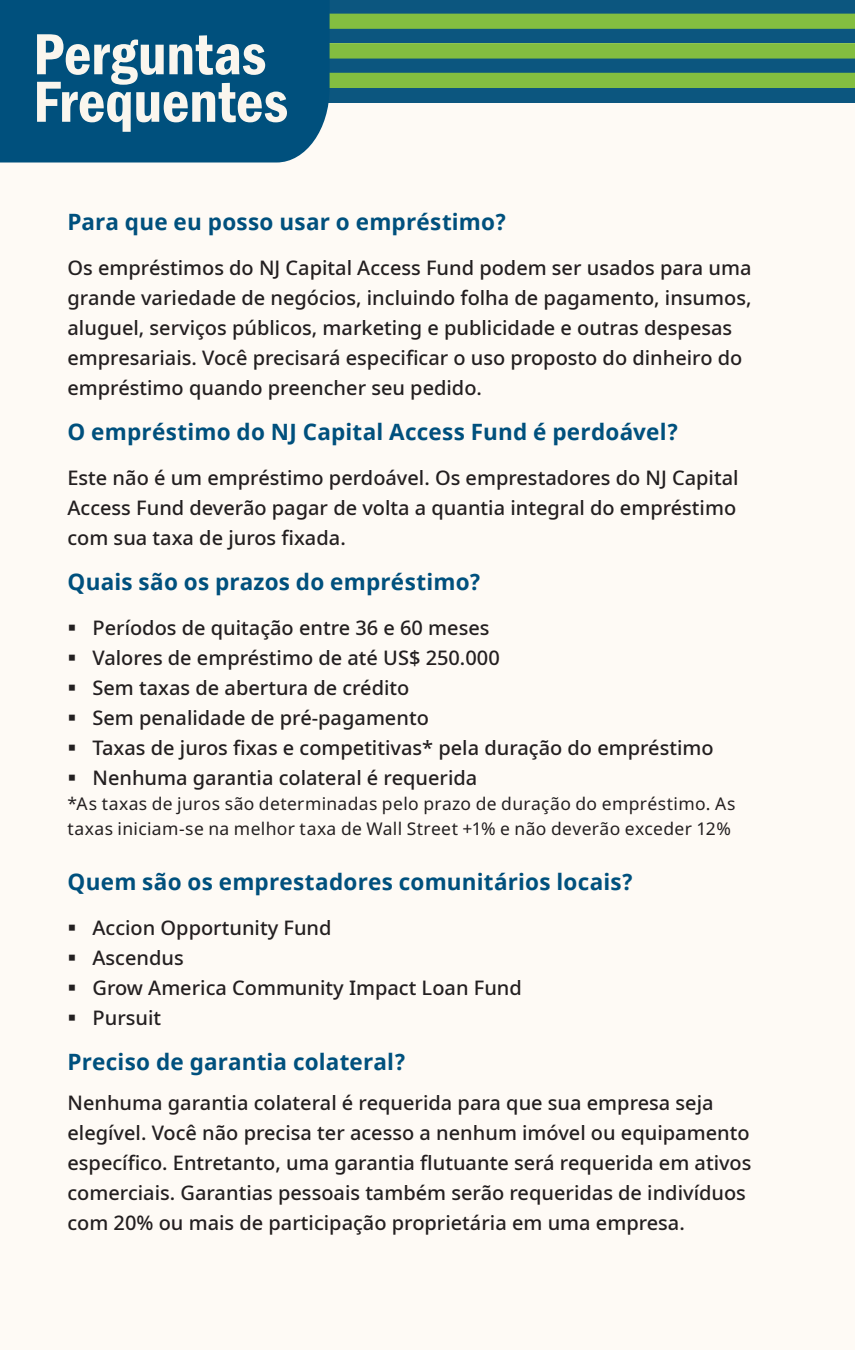
<style>
.page{position:relative;width:855px;height:1350px;background:#fff}
.page>*{position:absolute;margin:0;border:0;box-sizing:border-box;transform-origin:0 0}
.Headline{font:600 condensed 60px/47.5px "Franklin Gothic";letter-spacing:-.005em;color:#faf6ee}
.Subhead{font:700 22.5px "Noto Sans";letter-spacing:.01em;color:#00507d}
.Subhead-2{font:500 20px/30px "Noto Sans";color:#231f20}
.Body{font:500 20px/30px "Noto Sans";color:#231f20}
.t1{font:17.5px/25px "Noto Sans";letter-spacing:.02em;color:#231f20}
</style>
<div class="page">
<div style="left:186px;top:88px;width:669px;height:14px;background:#0c567f"></div>
<svg style="left:330px;top:59px;width:525px;height:29px;background:#4a8c5d"></svg>
<svg style="left:330px;top:0;width:525px;height:59px;background:#4a8c5e"></svg>
<div style="left:0;top:0;width:330px;height:162px;background:#00507d"></div>
<p class="Headline" style="left:33px;top:30px;width:256px">Perguntas<br>Frequentes</p>
<p class="Subhead" style="left:68px;top:206px;width:441px">Para que eu posso usar o empréstimo?</p>
<p class="Body" style="left:68px;top:253px;width:686px">Os empréstimos do NJ Capital Access Fund podem ser usados para uma grande variedade de negócios, incluindo folha de pagamento, insumos, aluguel, serviços públicos, marketing e publicidade e outras despesas empresariais. Você precisará especificar o uso proposto do dinheiro do empréstimo quando preencher seu pedido.</p>
<p class="Subhead" style="left:68px;top:416px;width:613px">O empréstimo do NJ Capital Access Fund é perdoável?</p>
<p class="Body" style="left:68px;top:463px;width:673px">Este não é um empréstimo perdoável. Os emprestadores do NJ Capital<br>Access Fund deverão pagar de volta a quantia integral do empréstimo com sua taxa de juros fixada.</p>
<p class="Subhead" style="left:68px;top:566px;width:415px">Quais são os prazos do empréstimo?</p>
<p class="Subhead-2" style="left:92px;top:613px;width:398px">Períodos de quitação entre 36 e 60 meses</p>
<p class="Subhead-2" style="left:92px;top:643px;width:409px">Valores de empréstimo de até US$ 250.000</p>
<p class="Subhead-2" style="left:92px;top:673px;width:318px">Sem taxas de abertura de crédito</p>
<p class="Subhead-2" style="left:92px;top:703px;width:338px">Sem penalidade de pré-pagamento</p>
<p class="Subhead-2" style="left:92px;top:733px;width:623px">Taxas de juros fixas e competitivas* pela duração do empréstimo</p>
<p class="Subhead-2" style="left:92px;top:763px;width:386px">Nenhuma garantia colateral é requerida</p>
<p class="t1" style="left:68px;top:792px;width:670px">*As taxas de juros são determinadas pelo prazo de duração do empréstimo. As taxas iniciam-se na melhor taxa de Wall Street +1% e não deverão exceder 12%</p>
<p class="Subhead" style="left:68px;top:866px;width:568px">Quem são os emprestadores comunitários locais?</p>
<p class="Subhead-2" style="left:92px;top:913px;width:241px">Accion Opportunity Fund</p>
<p class="Subhead-2" style="left:92px;top:943px;width:93px">Ascendus</p>
<p class="Subhead-2" style="left:92px;top:973px;width:431px">Grow America Community Impact Loan Fund</p>
<p class="Subhead-2" style="left:92px;top:1003px;width:70px">Pursuit</p>
<p class="Subhead" style="left:68px;top:1046px;width:340px">Preciso de garantia colateral?</p>
<p class="Subhead-2" style="left:68px;top:1088px;width:685px">Nenhuma garantia colateral é requerida para que sua empresa seja elegível. Você não precisa ter acesso a nenhum imóvel ou equipamento específico. Entretanto, uma garantia flutuante será requerida em ativos comerciais. Garantias pessoais também serão requeridas de indivíduos com 20% ou mais de participação proprietária em uma empresa.</p>
</div>
